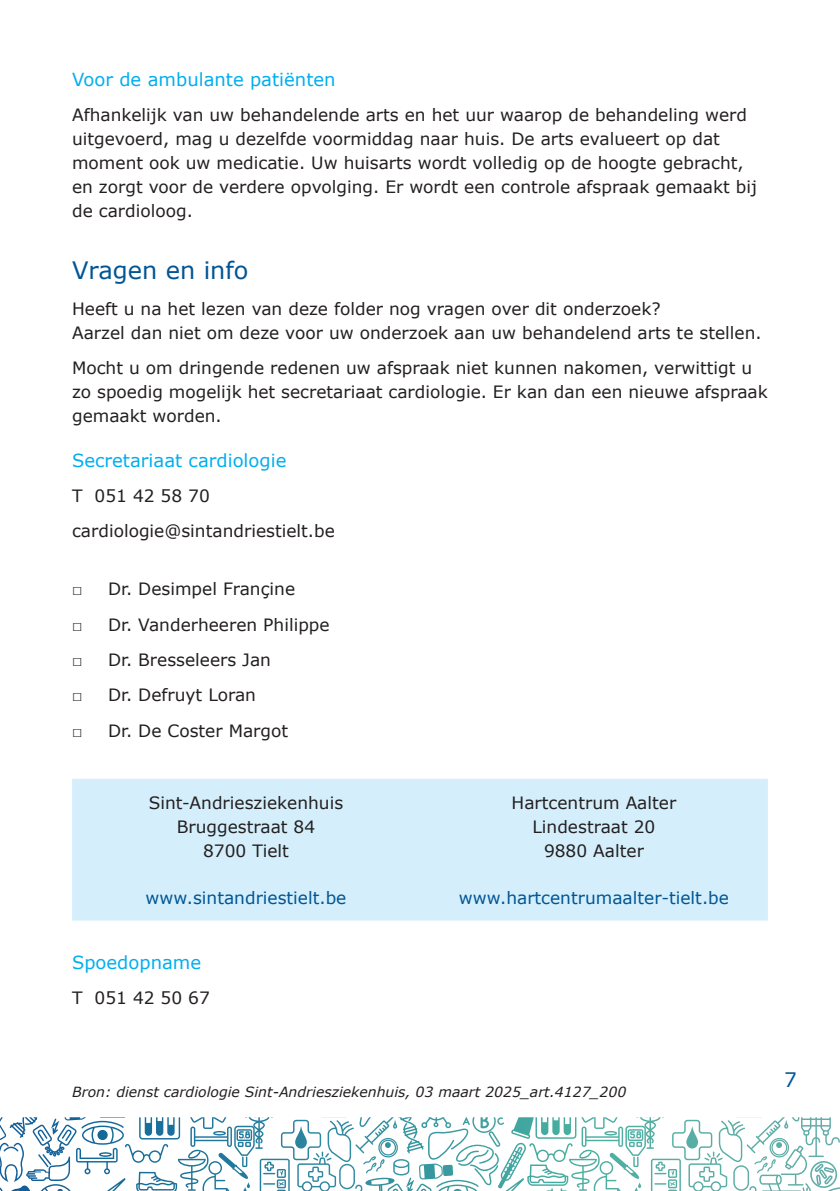
<style>
.page{position:relative;width:840px;height:1191px;background:#fff}
.page>*{position:absolute;margin:0;border:0;box-sizing:border-box;transform-origin:0 0}
.Titel_---_enter_2{font:24px "Verdana";color:#005595}
.t1{font:20px "Verdana";color:#005595}
.tussentitel_---_enter_2{font:18px "Verdana";color:#00aeef}
.tekst_met_enter_6{font:17px/24px "Verdana";color:#231f20}
.tekst_met_enter_4{font:17px/24px "Verdana";color:#231f20}
.tekst_met_enter_2{font:17px/24px "Verdana";color:#231f20}
.tekst_zonder_enter{font:17px "Verdana";color:#231f20}
.tekst_met_enter_4-2{font:17px "Verdana";color:#005595}
.tekst_met_enter_6-2{font:italic 14px "Verdana";color:#231f20}
</style>
<div class="page">
<svg style="left:0;top:1117px;width:839px;height:74px"></svg>
<div style="left:72px;top:779px;width:695px;height:141px;background:#d4effb"></div>
<p class="tussentitel_---_enter_2" style="left:72px;top:67px;width:265px">Voor de ambulante patiënten</p>
<p class="tekst_met_enter_6" style="left:72px;top:103px;width:686px">Afhankelijk van uw behandelende arts en het uur waarop de behandeling werd uitgevoerd, mag u dezelfde voormiddag naar huis. De arts evalueert op dat moment ook uw medicatie. Uw huisarts wordt volledig op de hoogte gebracht, en zorgt voor de verdere opvolging. Er wordt een controle afspraak gemaakt bij de cardioloog.</p>
<p class="Titel_---_enter_2" style="left:72px;top:254px;width:178px">Vragen en info</p>
<p class="tekst_met_enter_2" style="left:72px;top:296px;width:690px">Heeft u na het lezen van deze folder nog vragen over dit onderzoek?<br>Aarzel dan niet om deze voor uw onderzoek aan uw behandelend arts te stellen.</p>
<p class="tekst_met_enter_4" style="left:72px;top:355px;width:697px">Mocht u om dringende redenen uw afspraak niet kunnen nakomen, verwittigt u zo spoedig mogelijk het secretariaat cardiologie. Er kan dan een nieuwe afspraak gemaakt worden.</p>
<p class="tussentitel_---_enter_2" style="left:72px;top:448px;width:216px">Secretariaat cardiologie</p>
<p class="tekst_met_enter_2" style="left:72px;top:483px;width:139px">T 051 42 58 70</p>
<p class="tekst_met_enter_6" style="left:72px;top:519px;width:264px">cardiologie@sintandriestielt.be</p>
<p class="tekst_met_enter_6" style="left:72px;top:577px;width:224px">□ Dr. Desimpel Françine</p>
<p class="tekst_met_enter_6" style="left:72px;top:612px;width:259px">□ Dr. Vanderheeren Philippe</p>
<p class="tekst_met_enter_6" style="left:72px;top:647px;width:200px">□ Dr. Bresseleers Jan</p>
<p class="tekst_met_enter_6" style="left:72px;top:683px;width:185px">□ Dr. Defruyt Loran</p>
<p class="tekst_met_enter_6" style="left:72px;top:718px;width:217px">□ Dr. De Coster Margot</p>
<p class="tekst_zonder_enter" style="left:149px;top:791px;width:196px">Sint-Andriesziekenhuis</p>
<p class="tekst_zonder_enter" style="left:177px;top:815px;width:140px">Bruggestraat 84</p>
<p class="tekst_met_enter_4" style="left:203px;top:838px;width:87px">8700 Tielt</p>
<p class="tekst_met_enter_4-2" style="left:145px;top:885px;width:202px">www.sintandriestielt.be</p>
<p class="tussentitel_---_enter_2" style="left:72px;top:949px;width:130px">Spoedopname</p>
<p class="tekst_met_enter_6" style="left:72px;top:985px;width:139px">T 051 42 50 67</p>
<p class="tekst_zonder_enter" style="left:511px;top:791px;width:166px">Hartcentrum Aalter</p>
<p class="tekst_zonder_enter" style="left:532px;top:815px;width:124px">Lindestraat 20</p>
<p class="tekst_met_enter_4" style="left:543px;top:838px;width:101px">9880 Aalter</p>
<p class="tekst_met_enter_4-2" style="left:458px;top:885px;width:271px">www.hartcentrumaalter-tielt.be</p>
<p class="tekst_met_enter_6-2" style="left:72px;top:1082px;width:555px">Bron: dienst cardiologie Sint-Andriesziekenhuis, 03 maart 2025_art.4127_200</p>
<p class="t1" style="left:783px;top:1066px;width:14px">7</p>
</div>
